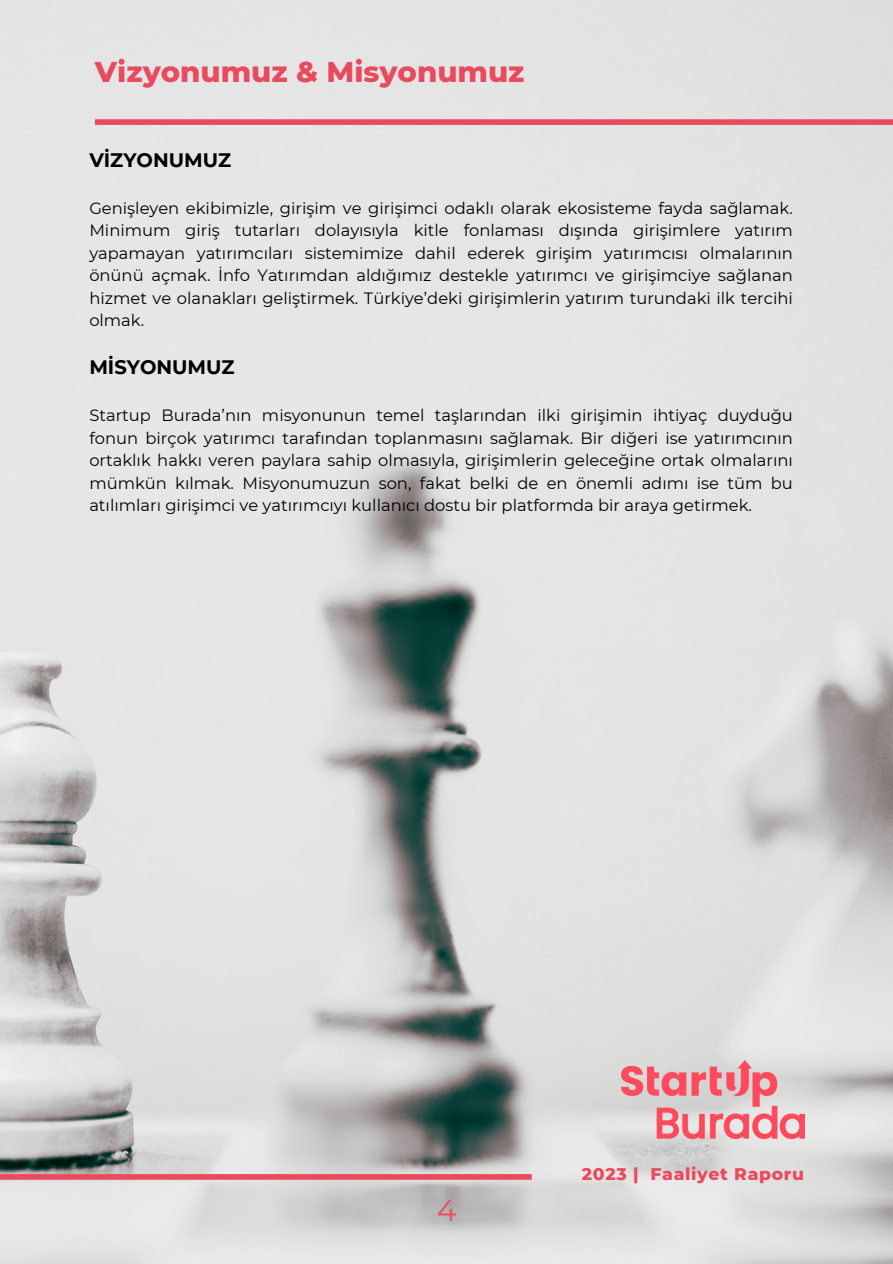
<style>
.page{position:relative;width:893px;height:1264px;background:#fff}
.page>*{position:absolute;margin:0;border:0;box-sizing:border-box;transform-origin:0 0}
.t1{font:30px "Montserrat";color:#ef4b5e}
.t2{font:800 29.1px "Montserrat";color:#e94a5e}
.t3{font:700 19.5px "Montserrat";color:#000}
.t4{font:800 17.25px "Montserrat";letter-spacing:.04em;color:#e94a5e}
.t5{font:16.35px/22.5px "Montserrat";color:#000}
</style>
<div class="page">
<img style="left:0;top:0;width:892px;height:1263px">
<div style="left:0;top:1174px;width:531px;height:5px;background:#e94a5e"></div>
<div style="left:95px;top:119px;width:797px;height:6px;background:#e94a5e"></div>
<img style="left:622px;top:1059px;width:182px;height:79px">
<p class="t2" style="left:95px;top:54px;width:431px">Vizyonumuz &amp; Misyonumuz</p>
<p class="t3" style="left:89px;top:148px;width:143px">VİZYONUMUZ</p>
<p class="t5" style="left:89px;top:197px;width:705px">Genişleyen eki bi mizle, gi rişi m ve gi rişi mci odaklı olarak ekosisteme fayda sağlamak.<br>Mi ni mum gi riş tutarları dolayısıyla kitle fonlaması dışında gi rişi mlere yatırım yapamayan yatırımcıları sistemi mize dahi l ederek gi rişi m yatırımcısı olmalarının önünü açmak. İnfo Yatırımdan aldığımız destekle yatırımcı ve gi rişi mciye sağlanan hizmet ve olanakları gelişti rmek. Türkiye’deki gi rişi mleri n yatırım turundaki i lk terci hi olmak.</p>
<p class="t3" style="left:89px;top:355px;width:147px">MİSYONUMUZ</p>
<p class="t5" style="left:89px;top:404px;width:705px;text-align:justify">Startup Burada’nın misyonunun temel taşlarından i lki gi rişi mi n i htiyaç duyduğu fonun bi rçok yatırımcı tarafından toplanmasını sağlamak. Bi r diğeri ise yatırımcının ortaklık hakkı veren paylara sahi p olmasıyla, gi rişi mleri n geleceği ne ortak olmalarını mümkün kılmak. Misyonumuzun son, fakat belki de en önemli adımı ise tüm bu atılımları gi rişi mci ve yatırımcıyı kullanıcı dostu bi r platformda bi r araya geti rmek.</p>
<p class="t1" style="left:437px;top:1192px;width:21px">4</p>
<p class="t4" style="left:582px;top:1163px;width:223px">2023 | Faaliyet Raporu</p>
</div>
